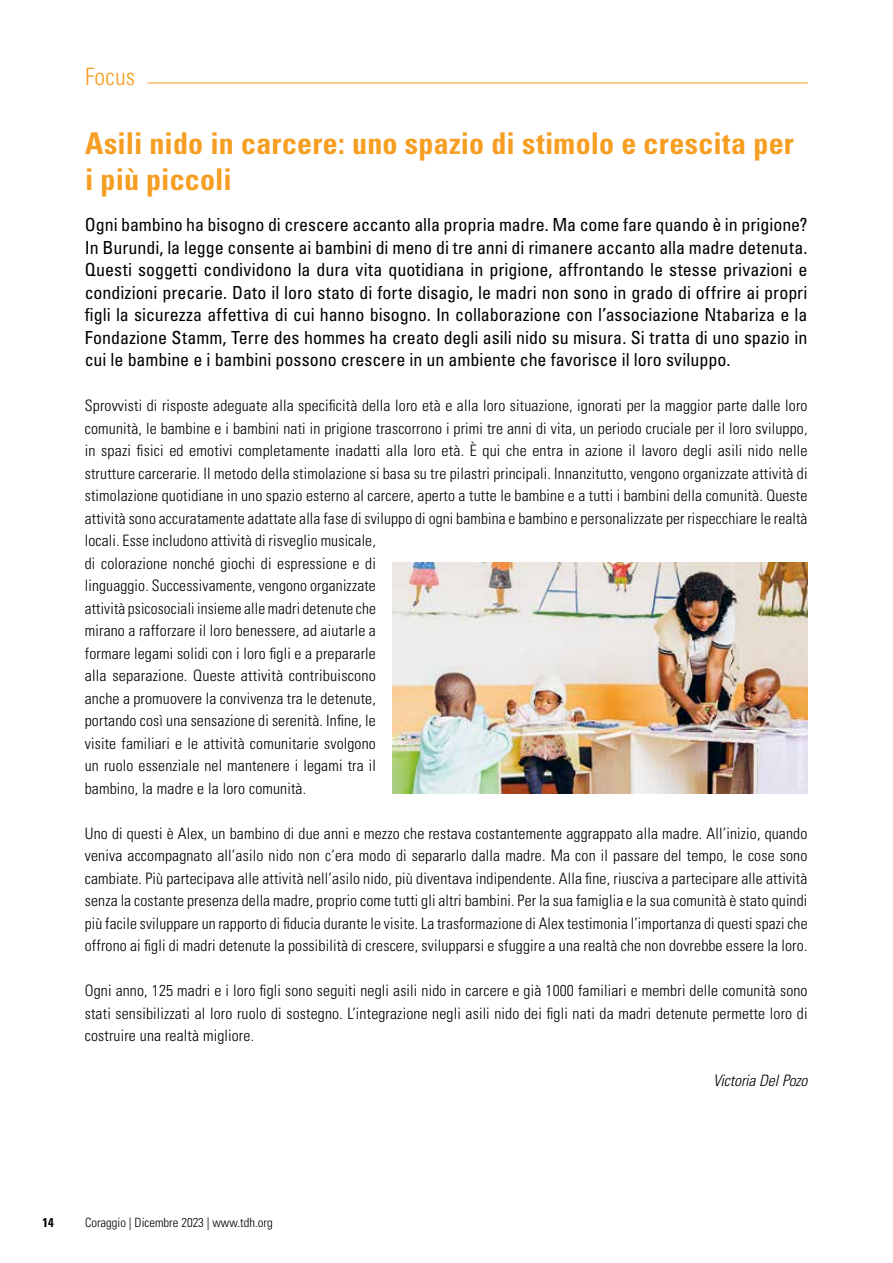
<style>
.page{position:relative;width:893px;height:1263px;background:#fff}
.page>*{position:absolute;margin:0;border:0;box-sizing:border-box;transform-origin:0 0}
.t1{font:700 condensed 30px/36px "Univers LT Std";letter-spacing:.005em;color:#f59e22}
.t2{font:300 condensed 24px "Univers LT Std";letter-spacing:.01em;color:#f59e22}
.t3{font:condensed 18px/22.5px "Univers LT Std";color:#000;text-align:justify}
.t4{font:300 condensed 15.75px/22.5px "Univers LT Std";letter-spacing:.01em;color:#000;text-align:justify}
.t5{font:italic 300 condensed 15.75px "Univers LT Std";letter-spacing:-.01em;color:#000}
.t6{font:300 condensed 12.75px "Univers LT Std";color:#000}
.t7{font:700 condensed 12.75px "Univers LT Std";color:#000}
</style>
<div class="page">
<hr style="left:147px;top:83px;width:661px;height:1px;background:#f59e22">
<img style="left:393px;top:562px;width:415px;height:232px">
<svg style="left:798px;top:717px;width:6px;height:72px"></svg>
<h2 class="t2" style="left:85px;top:62px;width:52px">Focus</h2>
<h1 class="t1" style="left:85px;top:125px;width:710px">Asili nido in carcere: uno spazio di stimolo e crescita per i più piccoli</h1>
<p class="t3" style="left:85px;top:213px;width:724px">Ogni bambino ha bisogno di crescere accanto alla propria madre. Ma come fare quando è in prigione?<br>In Burundi, la legge consente ai bambini di meno di tre anni di rimanere accanto alla madre detenuta.<br>Questi soggetti condividono la dura vita quotidiana in prigione, affrontando le stesse privazioni e condizioni precarie. Dato il loro stato di forte disagio, le madri non sono in grado di offrire ai propri figli la sicurezza affettiva di cui hanno bisogno. In collaborazione con l’associazione Ntabariza e la Fondazione Stamm, Terre des hommes ha creato degli asili nido su misura. Si tratta di uno spazio in cui le bambine e i bambini possono crescere in un ambiente che favorisce il loro sviluppo.</p>
<p class="t4" style="left:85px;top:394px;width:724px;text-align:left">Sprovvisti di risposte adeguate alla specificità della loro età e alla loro situazione, ignorati per la maggior parte dalle loro comunità, le bambine e i bambini nati in prigione trascorrono i primi tre anni di vita, un periodo cruciale per il loro sviluppo, in spazi fisici ed emotivi completamente inadatti alla loro età. È qui che entra in azione il lavoro degli asili nido nelle strutture carcerarie. Il metodo della stimolazione si basa su tre pilastri principali. Innanzitutto, vengono organizzate attività di stimolazione quotidiane in uno spazio esterno al carcere, aperto a tutte le bambine e a tutti i bambini della comunità. Queste attività sono accuratamente adattate alla fase di sviluppo di ogni bambina e bambino e personalizzate per rispecchiare le realtà locali. Esse includono attività di risveglio musicale,<br>di colorazione nonché giochi di espressione e di<br>linguaggio. Successivamente, vengono organizzate<br>attività psicosociali insieme alle madri detenute che<br>mirano a rafforzare il loro benessere, ad aiutarle a<br>formare legami solidi con i loro figli e a prepararle<br>alla separazione. Queste attività contribuiscono<br>anche a promuovere la convivenza tra le detenute,<br>portando così una sensazione di serenità. Infine, le<br>visite familiari e le attività comunitarie svolgono<br>un ruolo essenziale nel mantenere i legami tra il<br>bambino, la madre e la loro comunità.</p>
<p class="t4" style="left:85px;top:822px;width:724px">Uno di questi è Alex, un bambino di due anni e mezzo che restava costantemente aggrappato alla madre. All’inizio, quando veniva accompagnato all’asilo nido non c’era modo di separarlo dalla madre. Ma con il passare del tempo, le cose sono cambiate. Più partecipava alle attività nell’asilo nido, più diventava indipendente. Alla fine, riusciva a partecipare alle attività senza la costante presenza della madre, proprio come tutti gli altri bambini. Per la sua famiglia e la sua comunità è stato quindi più facile sviluppare un rapporto di fiducia durante le visite. La trasformazione di Alex testimonia l’importanza di questi spazi che offrono ai figli di madri detenute la possibilità di crescere, svilupparsi e sfuggire a una realtà che non dovrebbe essere la loro.</p>
<p class="t4" style="left:85px;top:979px;width:724px">Ogni anno, 125 madri e i loro figli sono seguiti negli asili nido in carcere e già 1000 familiari e membri delle comunità sono stati sensibilizzati al loro ruolo di sostegno. L’integrazione negli asili nido dei figli nati da madri detenute permette loro di costruire una realtà migliore.</p>
<p class="t5" style="left:713px;top:1071px;width:96px">Victoria Del Pozo</p>
<p class="t7" style="left:43px;top:1214px;width:13px">14</p>
<p class="t6" style="left:85px;top:1214px;width:189px">Coraggio | Dicembre 2023 | www.tdh.org</p>
</div>
